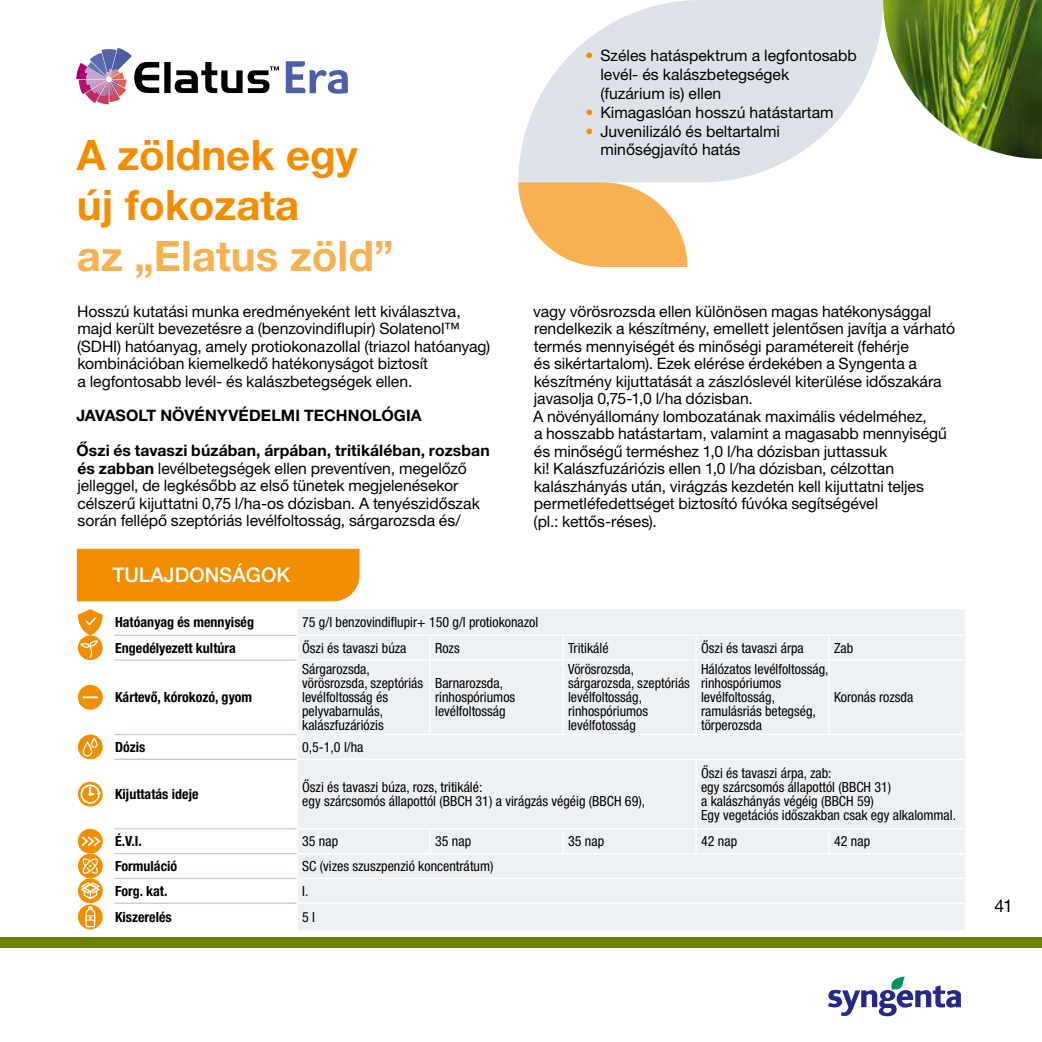
<style>
.page{position:relative;width:1042px;height:1042px;background:#fff}
.page>*{position:absolute;margin:0;border:0;box-sizing:border-box;transform-origin:0 0}
.t1{font:700 42px/50.4px "Helvetica Neue LT Pro";color:#f18e00}
.t2{font:700 42px "Helvetica Neue LT Pro";color:#f6b153}
.t3{font:500 20.12px "Helvetica Neue LT Pro";color:#fff}
.t4{font:17.5px "Helvetica Neue LT Pro";color:#000}
.t5{font:15.75px/17.5px "Helvetica Neue LT Pro";letter-spacing:-.005em;color:#000}
.t6{font:700 15.75px "Helvetica Neue LT Pro";letter-spacing:.005em;color:#000}
.t7{font:condensed 14px/14px "Helvetica Neue LT Pro";color:#000}
.t8{font:700 condensed 14px "Helvetica Neue LT Pro";color:#000}
.s1{font-weight:700}
.s2{color:#f18e00}
</style>
<div class="page">
<svg style="left:828px;top:976px;width:133px;height:41px"></svg>
<div style="left:0;top:937px;width:1042px;height:11px;background:#6e8000"></div>
<svg style="left:76px;top:48px;width:203px;height:56px"></svg>
<svg style="left:286px;top:61px;width:62px;height:33px"></svg>
<div style="left:298px;top:609px;width:667px;height:321px;background:#eef1f4"></div>
<hr style="left:296px;top:635px;width:134px;height:1px;background:#fff">
<hr style="left:430px;top:635px;width:133px;height:1px;background:#fff">
<hr style="left:429px;top:636px;width:2px;height:23px;background:#fff">
<hr style="left:563px;top:635px;width:133px;height:1px;background:#fff">
<hr style="left:562px;top:636px;width:2px;height:23px;background:#fff">
<hr style="left:696px;top:635px;width:133px;height:1px;background:#fff">
<hr style="left:695px;top:636px;width:2px;height:23px;background:#fff">
<hr style="left:829px;top:635px;width:136px;height:1px;background:#fff">
<hr style="left:828px;top:636px;width:2px;height:23px;background:#fff">
<hr style="left:296px;top:659px;width:134px;height:2px;background:#fff">
<hr style="left:430px;top:659px;width:133px;height:2px;background:#fff">
<hr style="left:429px;top:661px;width:2px;height:73px;background:#fff">
<hr style="left:563px;top:659px;width:133px;height:2px;background:#fff">
<hr style="left:562px;top:661px;width:2px;height:73px;background:#fff">
<hr style="left:696px;top:659px;width:133px;height:2px;background:#fff">
<hr style="left:695px;top:661px;width:2px;height:73px;background:#fff">
<hr style="left:829px;top:659px;width:136px;height:2px;background:#fff">
<hr style="left:828px;top:661px;width:2px;height:73px;background:#fff">
<hr style="left:296px;top:734px;width:134px;height:1px;background:#fff">
<hr style="left:430px;top:734px;width:133px;height:1px;background:#fff">
<hr style="left:563px;top:734px;width:133px;height:1px;background:#fff">
<hr style="left:696px;top:734px;width:133px;height:1px;background:#fff">
<hr style="left:829px;top:734px;width:136px;height:1px;background:#fff">
<hr style="left:296px;top:759px;width:134px;height:1px;background:#fff">
<hr style="left:430px;top:759px;width:133px;height:1px;background:#fff">
<hr style="left:563px;top:759px;width:133px;height:1px;background:#fff">
<hr style="left:696px;top:759px;width:133px;height:1px;background:#fff">
<hr style="left:695px;top:760px;width:2px;height:68px;background:#fff">
<hr style="left:829px;top:759px;width:136px;height:1px;background:#fff">
<hr style="left:296px;top:828px;width:134px;height:1px;background:#fff">
<hr style="left:430px;top:828px;width:133px;height:1px;background:#fff">
<hr style="left:429px;top:829px;width:2px;height:24px;background:#fff">
<hr style="left:563px;top:828px;width:133px;height:1px;background:#fff">
<hr style="left:562px;top:829px;width:2px;height:24px;background:#fff">
<hr style="left:696px;top:828px;width:133px;height:1px;background:#fff">
<hr style="left:695px;top:829px;width:2px;height:24px;background:#fff">
<hr style="left:829px;top:828px;width:136px;height:1px;background:#fff">
<hr style="left:828px;top:829px;width:2px;height:24px;background:#fff">
<hr style="left:296px;top:853px;width:134px;height:1px;background:#fff">
<hr style="left:430px;top:853px;width:133px;height:1px;background:#fff">
<hr style="left:563px;top:853px;width:133px;height:1px;background:#fff">
<hr style="left:696px;top:853px;width:133px;height:1px;background:#fff">
<hr style="left:829px;top:853px;width:136px;height:1px;background:#fff">
<hr style="left:296px;top:878px;width:134px;height:1px;background:#fff">
<hr style="left:430px;top:878px;width:133px;height:1px;background:#fff">
<hr style="left:563px;top:878px;width:133px;height:1px;background:#fff">
<hr style="left:696px;top:878px;width:133px;height:1px;background:#fff">
<hr style="left:829px;top:878px;width:136px;height:1px;background:#fff">
<hr style="left:296px;top:902px;width:134px;height:2px;background:#fff">
<hr style="left:430px;top:902px;width:133px;height:2px;background:#fff">
<hr style="left:563px;top:902px;width:133px;height:2px;background:#fff">
<hr style="left:696px;top:902px;width:133px;height:2px;background:#fff">
<hr style="left:829px;top:902px;width:136px;height:2px;background:#fff">
<hr style="left:114px;top:635px;width:182px;height:1px;background:#c3cdd8">
<hr style="left:114px;top:659px;width:182px;height:2px;background:#c3cdd8">
<hr style="left:114px;top:734px;width:182px;height:1px;background:#c3cdd8">
<hr style="left:114px;top:759px;width:182px;height:1px;background:#c3cdd8">
<hr style="left:114px;top:828px;width:182px;height:1px;background:#c3cdd8">
<hr style="left:114px;top:853px;width:182px;height:1px;background:#c3cdd8">
<hr style="left:114px;top:878px;width:182px;height:1px;background:#c3cdd8">
<hr style="left:114px;top:902px;width:182px;height:2px;background:#c3cdd8">
<svg style="left:78px;top:609px;width:25px;height:50px"></svg>
<div style="left:78px;top:685px;width:25px;height:25px;background:#f18e00;border-radius:50%"></div>
<svg style="left:83px;top:696px;width:15px;height:2px"></svg>
<svg style="left:78px;top:734px;width:25px;height:25px"></svg>
<div style="left:83px;top:741px;width:9px;height:15px;border:1px solid #fff;border-radius:4px"></div>
<div style="left:91px;top:738px;width:7px;height:10px;border:1px solid #fff;border-radius:3px"></div>
<svg style="left:78px;top:781px;width:25px;height:25px"></svg>
<svg style="left:81px;top:784px;width:20px;height:19px"></svg>
<div style="left:78px;top:829px;width:25px;height:24px;background:#f18e00;border-radius:50%"></div>
<svg style="left:78px;top:834px;width:25px;height:94px"></svg>
<svg style="left:518px;top:1px;width:365px;height:181px;fill:#dce2e8"></svg>
<svg style="left:685px;top:0;width:198px;height:1px"></svg>
<svg style="left:518px;top:182px;width:169px;height:85px"></svg>
<img style="left:883px;top:0;width:159px;height:159px">
<div style="left:77px;top:549px;width:282px;height:52px;background:#f18e00"></div>
<h1 class="t1" style="left:77px;top:129px;width:282px">A zöldnek egy új fokozata</h1>
<h1 class="t2" style="left:77px;top:230px;width:318px">az „Elatus zöld”</h1>
<p class="t5" style="left:77px;top:302px;width:415px">Hosszú kutatási munka eredményeként lett kiválasztva, majd került bevezetésre a (benzovindiflupir) Solatenol™ (SDHI) hatóanyag, amely protiokonazollal (triazol hatóanyag) kombinációban kiemelkedő hatékonyságot biztosít<br>a legfontosabb levél- és kalászbetegségek ellen.</p>
<p class="t6" style="left:76px;top:406px;width:347px">JAVASOLT NÖVÉNYVÉDELMI TECHNOLÓGIA</p>
<p class="t5" style="left:77px;top:441px;width:415px"><span class="s1">Őszi és tavaszi búzában, árpában, tritikáléban, rozsban és zabban</span> levélbetegségek ellen preventíven, megelőző jelleggel, de legkésőbb az első tünetek megjelenésekor célszerű kijuttatni 0,75 l/ha-os dózisban. A tenyészidőszak során fellépő szeptóriás levélfoltosság, sárgarozsda és/</p>
<p class="t3" style="left:112px;top:563px;width:179px">TULAJDONSÁGOK</p>
<p class="t5" style="left:600px;top:46px;width:258px;line-height:18.9px;text-indent:-15px"><span class="s2">•</span> Széles hatáspektrum a legfontosabb levél- és kalászbetegségek (fuzárium is) ellen</p>
<p class="t5" style="left:585px;top:103px;width:250px"><span class="s2">•</span> Kimagaslóan hosszú hatástartam</p>
<p class="t5" style="left:600px;top:121px;width:181px;line-height:18.9px;text-indent:-15px"><span class="s2">•</span> Juvenilizáló és beltartalmi minőségjavító hatás</p>
<p class="t5" style="left:533px;top:302px;width:423px">vagy vörösrozsda ellen különösen magas hatékonysággal rendelkezik a készítmény, emellett jelentősen javítja a várható termés mennyiségét és minőségi paramétereit (fehérje<br>és sikértartalom). Ezek elérése érdekében a Syngenta a készítmény kijuttatását a zászlóslevél kiterülése időszakára javasolja 0,75-1,0 l/ha dózisban.<br>A növényállomány lombozatának maximális védelméhez,<br>a hosszabb hatástartam, valamint a magasabb mennyiségű és minőségű terméshez 1,0 l/ha dózisban juttassuk<br>ki! Kalászfuzáriózis ellen 1,0 l/ha dózisban, célzottan kalászhányás után, virágzás kezdetén kell kijuttatni teljes permetléfedettséget biztosító fúvóka segítségével<br>(pl.: kettős-réses).</p>
<p class="t8" style="left:115px;top:613px;width:140px">Hatóanyag és mennyiség</p>
<p class="t7" style="left:302px;top:615px;width:238px">75 g/l benzovindiflupir+ 150 g/l protiokonazol</p>
<p class="t8" style="left:115px;top:639px;width:122px">Engedélyezett kultúra</p>
<p class="t7" style="left:302px;top:641px;width:106px">Őszi és tavaszi búza</p>
<p class="t7" style="left:435px;top:641px;width:26px">Rozs</p>
<p class="t7" style="left:568px;top:641px;width:42px">Tritikálé</p>
<p class="t7" style="left:701px;top:641px;width:104px">Őszi és tavaszi árpa</p>
<p class="t7" style="left:834px;top:641px;width:21px">Zab</p>
<p class="t8" style="left:115px;top:689px;width:139px">Kártevő, kórokozó, gyom</p>
<p class="t7" style="left:302px;top:662px;width:122px">Sárgarozsda, vörösrozsda, szeptóriás levélfoltosság és pelyvabarnulás, kalászfuzáriózis</p>
<p class="t7" style="left:568px;top:662px;width:123px">Vörösrozsda, sárgarozsda, szeptóriás levélfoltosság, rinhospóriumos levélfotosság</p>
<p class="t7" style="left:701px;top:662px;width:129px">Hálózatos levélfoltosság, rinhospóriumos levélfoltosság, ramulásriás betegség, törperozsda</p>
<p class="t7" style="left:435px;top:676px;width:82px">Barnarozsda, rinhospóriumos levélfoltosság</p>
<p class="t7" style="left:834px;top:690px;width:81px">Koronás rozsda</p>
<p class="t8" style="left:115px;top:738px;width:32px">Dózis</p>
<p class="t7" style="left:302px;top:740px;width:63px">0,5-1,0 l/ha</p>
<p class="t8" style="left:115px;top:785px;width:85px">Kijuttatás ideje</p>
<p class="t7" style="left:302px;top:780px;width:344px">Őszi és tavaszi búza, rozs, tritikálé:<br>egy szárcsomós állapottól (BBCH 31) a virágzás végéig (BBCH 69),</p>
<p class="t7" style="left:701px;top:766px;width:256px">Őszi és tavaszi árpa, zab:<br>egy szárcsomós állapottól (BBCH 31)<br>a kalászhányás végéig (BBCH 59)<br>Egy vegetációs időszakban csak egy alkalommal.</p>
<p class="t8" style="left:115px;top:833px;width:28px">É.V.I.</p>
<p class="t7" style="left:302px;top:834px;width:38px">35 nap</p>
<p class="t7" style="left:435px;top:834px;width:38px">35 nap</p>
<p class="t7" style="left:568px;top:834px;width:38px">35 nap</p>
<p class="t7" style="left:701px;top:834px;width:38px">42 nap</p>
<p class="t7" style="left:834px;top:834px;width:38px">42 nap</p>
<p class="t8" style="left:115px;top:857px;width:64px">Formuláció</p>
<p class="t7" style="left:302px;top:859px;width:193px">SC (vizes szuszpenzió koncentrátum)</p>
<p class="t8" style="left:115px;top:882px;width:54px">Forg. kat.</p>
<p class="t7" style="left:302px;top:884px;width:8px">I.</p>
<p class="t8" style="left:115px;top:909px;width:58px">Kiszerelés</p>
<p class="t7" style="left:302px;top:910px;width:14px">5 l</p>
<p class="t4" style="left:994px;top:895px;width:20px">41</p>
</div>
